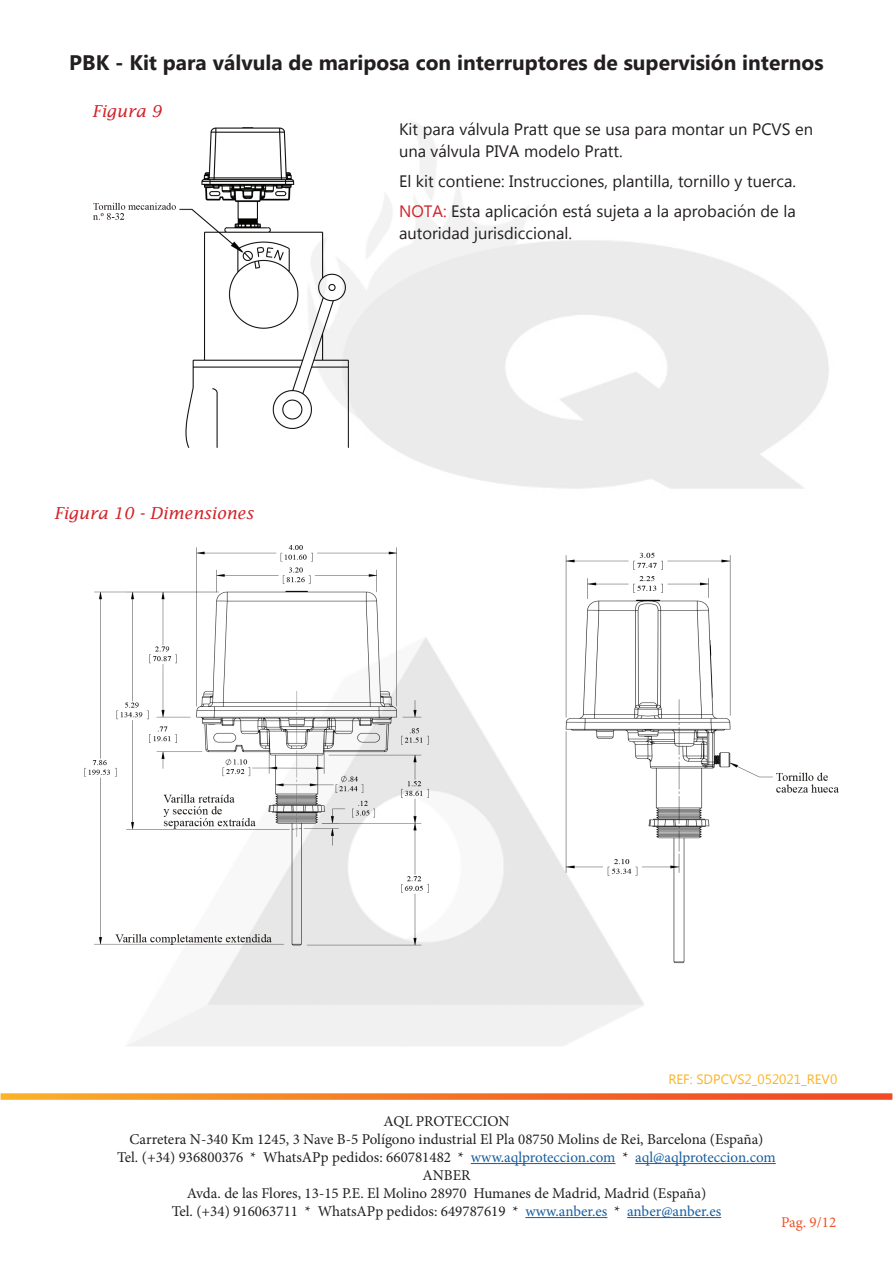
<style>
.page{position:relative;width:893px;height:1263px;background:#fff}
.page>*{position:absolute;margin:0;border:0;box-sizing:border-box;transform-origin:0 0}
.t1{font:700 21px "Microsoft New Tai Lue";color:#231f20}
.t2{font:16.5px/21.9px "Microsoft New Tai Lue";color:#231f20}
.t3{font:italic 16.5px "Lucida Fax";color:#d1232a}
.t4{font:15px/18px "Minion Pro";color:#231f20;text-align:center}
.t5{font:15px "Minion Pro";color:#f05126}
.t6{font:13.5px "Microsoft New Tai Lue";color:#fcb325}
.s1{color:#d1232a}
.s2{color:#175d9e}
</style>
<div class="page">
<img style="left:79px;top:121px;width:772px;height:1044px">
<svg style="left:1px;top:1093px;width:891px;height:6px;background:#f47d31"></svg>
<hr style="left:471px;top:1163px;width:144px;height:1px;background:#175d9e">
<hr style="left:635px;top:1163px;width:141px;height:1px;background:#175d9e">
<hr style="left:525px;top:1217px;width:82px;height:1px;background:#175d9e">
<hr style="left:627px;top:1217px;width:94px;height:1px;background:#175d9e">
<img style="left:94px;top:128px;width:255px;height:320px">
<img style="left:79px;top:545px;width:760px;height:430px">
<h1 class="t1" style="left:69px;top:50px;width:756px">PBK - Kit para válvula de mariposa con interruptores de supervisión internos</h1>
<p class="t3" style="left:92px;top:102px;width:71px">Figura 9</p>
<p class="t3" style="left:54px;top:504px;width:201px">Figura 10 - Dimensiones</p>
<p class="t2" style="left:399px;top:120px;width:415px">Kit para válvula Pratt que se usa para montar un PCVS en una válvula PIVA modelo Pratt.</p>
<p class="t2" style="left:399px;top:168px;width:398px;line-height:30px">El kit contiene: Instrucciones, plantilla, tornillo y tuerca.<br><span class="s1">NOTA:</span> Esta aplicación está sujeta a la aprobación de la</p>
<p class="t2" style="left:399px;top:223px;width:175px">autoridad jurisdiccional.</p>
<p class="t6" style="left:668px;top:1072px;width:170px">REF: SDPCVS2_052021_REV0</p>
<p class="t4" style="left:117px;top:1112px;width:660px">AQL PROTECCION<br>Carretera N-340 Km 1245, 3 Nave B-5 Polígono industrial El Pla 08750 Molins de Rei, Barcelona (España)<br>Tel. (+34) 936800376 * WhatsAPp pedidos: 660781482 * <span class="s2">www.aqlproteccion.com</span> * <span class="s2">aql@aqlproteccion.com </span>ANBER<br>Avda. de las Flores, 13-15 P.E. El Molino 28970 Humanes de Madrid, Madrid (España)<br>Tel. (+34) 916063711 * WhatsAPp pedidos: 649787619 * <span class="s2">www.anber.es</span> * <span class="s2">anber@anber.es</span></p>
<p class="t5" style="left:781px;top:1212px;width:57px">Pag. 9/12</p>
</div>
